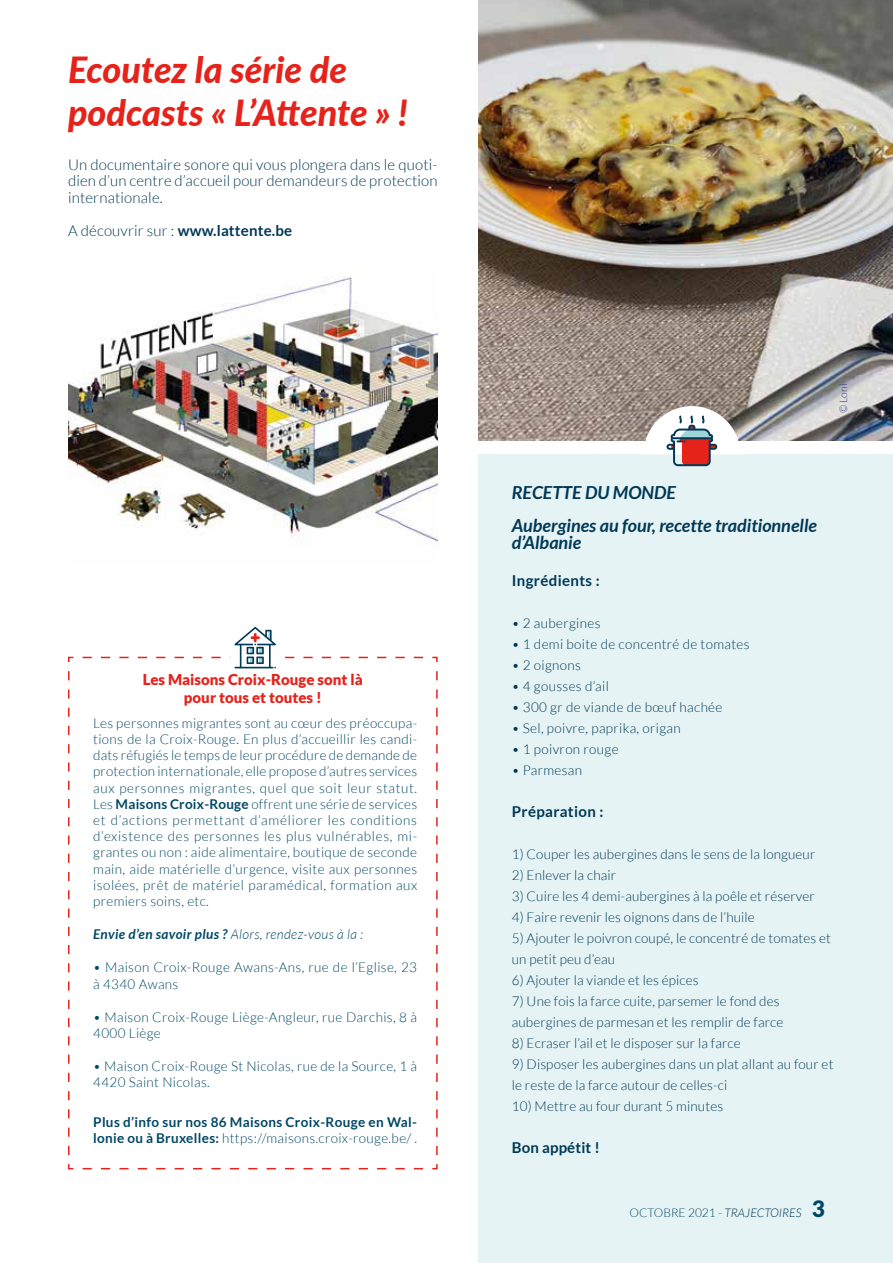
<style>
.page{position:relative;width:893px;height:1263px;background:#fff}
.page>*{position:absolute;margin:0;border:0;box-sizing:border-box;transform-origin:0 0}
.t1{font:italic 800 36px/43.2px "Lato";color:#e5231b}
.t2{font:italic 700 18px/33px "Lato";color:#003855}
.t3{font:300 15px/16.5px "Lato";letter-spacing:.01em;color:#003855;text-align:justify}
.t4{font:700 15px "Lato";letter-spacing:.02em;color:#003855}
.t5{font:900 15px/18px "Lato";color:#e5231b;text-align:center}
.t6{font:300 13.5px/16.2px "Lato";letter-spacing:.025em;color:#004766}
.t7{font:300 13.5px/21px "Lato";letter-spacing:.01em;color:#003855}
.t8{font:700 13.5px/16.5px "Lato";letter-spacing:.025em;color:#004766}
.t9{font:italic 300 13.5px "Lato";letter-spacing:.025em;color:#004766}
.t10{font:300 12px "Lato";color:#004766}
.t11{font:300 10.5px "Lato";color:#283583}
.s1{font-weight:300}
.s2{font-weight:700}
.s3{font-style:italic;color:#003855}
.s4{font-weight:900;font-size:22.5px}
</style>
<div class="page">
<div style="left:478px;top:454px;width:415px;height:809px;background:#e5f3f5"></div>
<img style="left:478px;top:0;width:415px;height:441px">
<svg style="left:643px;top:406px;width:97px;height:60px"></svg>
<svg style="left:68px;top:656px;width:370px;height:514px"></svg>
<div style="left:230px;top:631px;width:50px;height:50px;background:#fff;border-radius:50%"></div>
<svg style="left:78px;top:627px;width:345px;height:41px"></svg>
<img style="left:68px;top:275px;width:370px;height:270px">
<h1 class="t1" style="left:68px;top:47px;width:341px">Ecoutez la série de podcasts « L’Attente » !</h1>
<p class="t3" style="left:68px;top:156px;width:371px">Un documentaire sonore qui vous plongera dans le quoti&shy;dien d’un centre d’accueil pour demandeurs de protection internationale.</p>
<p class="t4" style="left:68px;top:221px;width:226px"><span class="s1">A découvrir sur :</span> www.lattente.be</p>
<p class="t5" style="left:143px;top:670px;width:221px">Les Maisons Croix-Rouge sont là pour tous et toutes !</p>
<p class="t6" style="left:93px;top:715px;width:326px;text-align:justify">Les personnes migrantes sont au cœur des préoccupa&shy;tions de la Croix-Rouge. En plus d’accueillir les candi&shy;dats réfugiés le temps de leur procédure de demande de protection internationale, elle propose d’autres services aux personnes migrantes, quel que soit leur statut.<br>Les <span class="s2">Maisons Croix-Rouge</span> offrent une série de services et d’actions permettant d’améliorer les conditions d’existence des personnes les plus vulnérables, mi&shy;grantes ou non : aide alimentaire, boutique de seconde main, aide matérielle d’urgence, visite aux personnes isolées, prêt de matériel paramédical, formation aux premiers soins, etc.</p>
<p class="t9" style="left:93px;top:927px;width:271px"><span class="s2">Envie d’en savoir plus ?</span> Alors, rendez-vous à la :</p>
<p class="t6" style="left:93px;top:959px;width:325px">• Maison Croix-Rouge Awans-Ans, rue de l’Eglise, 23 à 4340 Awans</p>
<p class="t6" style="left:93px;top:1009px;width:325px">• Maison Croix-Rouge Liège-Angleur, rue Darchis, 8 à<br>4000 Liège</p>
<p class="t6" style="left:93px;top:1058px;width:325px">• Maison Croix-Rouge St Nicolas, rue de la Source, 1 à<br>4420 Saint Nicolas.</p>
<p class="t8" style="left:93px;top:1113px;width:325px">Plus d’info sur nos 86 Maisons Croix-Rouge en Wal&shy;lonie ou à Bruxelles: <span class="s1">https://maisons.croix-rouge.be/ .</span></p>
<p class="t11" style="left:838px;top:413px;width:31px;rotate:-90deg">© Loni</p>
<h2 class="t2" style="left:512px;top:477px;width:307px">RECETTE DU MONDE<br>Aubergines au four, recette traditionnelle</h2>
<h2 class="t2" style="left:512px;top:526px;width:71px">d’Albanie</h2>
<p class="t4" style="left:512px;top:572px;width:89px">Ingrédients :</p>
<p class="t7" style="left:512px;top:613px;width:90px">• 2 aubergines</p>
<p class="t7" style="left:512px;top:634px;width:239px">• 1 demi boite de concentré de tomates</p>
<p class="t7" style="left:512px;top:655px;width:71px">• 2 oignons</p>
<p class="t7" style="left:512px;top:676px;width:99px">• 4 gousses d’ail</p>
<p class="t7" style="left:512px;top:697px;width:212px">• 300 gr de viande de bœuf hachée</p>
<p class="t7" style="left:512px;top:718px;width:171px">• Sel, poivre, paprika, origan</p>
<p class="t7" style="left:512px;top:739px;width:108px">• 1 poivron rouge</p>
<p class="t7" style="left:512px;top:760px;width:72px">• Parmesan</p>
<p class="t4" style="left:512px;top:803px;width:93px">Préparation :</p>
<p class="t7" style="left:512px;top:844px;width:305px">1) Couper les aubergines dans le sens de la longueur</p>
<p class="t7" style="left:512px;top:865px;width:106px">2) Enlever la chair</p>
<p class="t7" style="left:512px;top:886px;width:305px">3) Cuire les 4 demi-aubergines à la poêle et réserver</p>
<p class="t7" style="left:512px;top:907px;width:245px">4) Faire revenir les oignons dans de l’huile</p>
<p class="t7" style="left:512px;top:928px;width:321px">5) Ajouter le poivron coupé, le concentré de tomates et un petit peu d’eau</p>
<p class="t7" style="left:512px;top:970px;width:188px">6) Ajouter la viande et les épices</p>
<p class="t7" style="left:512px;top:991px;width:273px">7) Une fois la farce cuite, parsemer le fond des aubergines de parmesan et les remplir de farce</p>
<p class="t7" style="left:512px;top:1033px;width:231px">8) Ecraser l’ail et le disposer sur la farce</p>
<p class="t7" style="left:512px;top:1054px;width:323px">9) Disposer les aubergines dans un plat allant au four et le reste de la farce autour de celles-ci</p>
<p class="t7" style="left:512px;top:1096px;width:213px">10) Mettre au four durant 5 minutes</p>
<p class="t4" style="left:512px;top:1139px;width:90px">Bon appétit !</p>
<p class="t10" style="left:629px;top:1206px;width:197px">OCTOBRE 2021 - <span class="s3">TRAJECTOIRES</span> <span class="s4">3</span></p>
</div>
